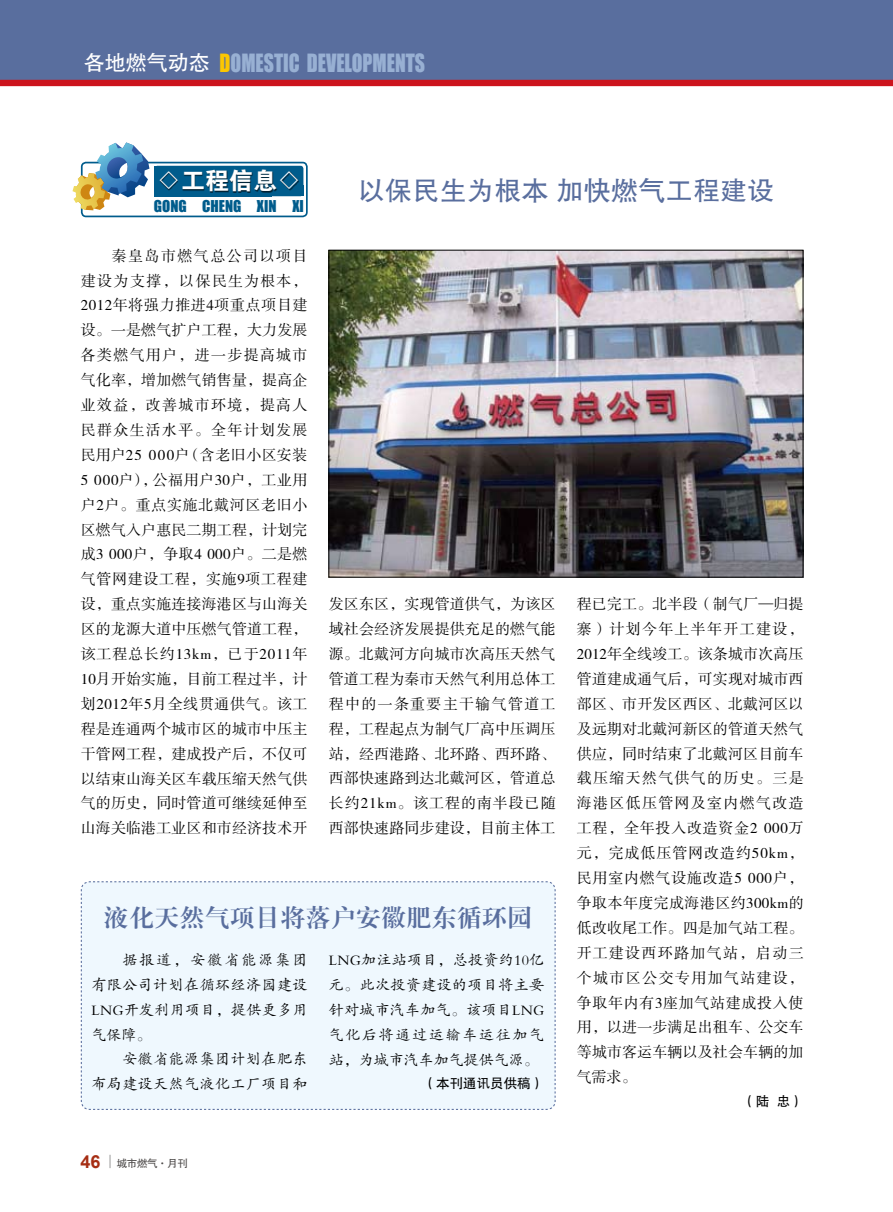
<style>
.page{position:relative;width:893px;height:1212px;background:#fff}
.page>*{position:absolute;margin:0;border:0;box-sizing:border-box;transform-origin:0 0}
.t1{font:27px "FZHTJW GB1 0";letter-spacing:.01em;color:#596e9e}
.t2{font:24px "FZXBSJW GB1 0";letter-spacing:.05em;color:#596e9e}
.t3{font:24px "FZDHTJW GB1 0";color:#fff}
.t4{font:23.1px "Impact";color:#98b0d3;scale:.86 1}
.t5{font:15px/24.9px "FZSSJW GB1 0";letter-spacing:.01em;color:#000;text-align:justify}
.t6{font:15px/24.9px "FZKTJW GB1 0";letter-spacing:.03em;color:#000;text-align:justify}
.t7{font:15px "Impact";color:#005c8c}
.t8{font:13.5px "FZHTJW GB1 0";color:#000}
.t9{font:10.5px "FZHTJW GB1 0";letter-spacing:-.04em;color:#4c4948}
.s1{font-family:"FZHTJW GB1 0";font-size:21px;color:#fff}
.s2{color:#fcc700}
.s3{font-family:"Arial";font-weight:700;font-size:18px;color:#a62e14}
</style>
<div class="page">
<div style="left:0;top:0;width:893px;height:82px;background:#596e9e"></div>
<div style="left:0;top:80px;width:893px;height:6px;background:#cc141d"></div>
<svg style="left:109px;top:1155px;width:2px;height:13px"></svg>
<div style="left:80px;top:881px;width:476px;height:229px;background:#eff8fe"></div>
<div style="left:81px;top:162px;width:227px;height:55px;border:2px solid #005c8c;border-radius:4px"></div>
<div style="left:154px;top:166px;width:149px;height:30px;background:#005c8c;border-radius:3px"></div>
<div style="left:154px;top:186px;width:149px;height:10px;background:#005c8c"></div>
<div style="left:154px;top:166px;width:118px;height:30px;background:#005c8c"></div>
<div style="left:160px;top:170px;width:139px;height:23px;background:#000;opacity:.65"></div>
<svg style="left:72px;top:142px;width:77px;height:68px"></svg>
<img style="left:331px;top:252px;width:470px;height:323px">
<div style="left:329px;top:250px;width:474px;height:327px;border:1px solid #000"></div>
<h3 class="t4" style="left:84px;top:45px;width:398px"><span class="s1">各地燃气动态</span> <span class="s2">D</span>OMESTIC DEVELOPMENTS</h3>
<h2 class="t3" style="left:157px;top:168px;width:145px">◇工程信息◇</h2>
<p class="t7" style="left:154px;top:195px;width:151px">GONG CHENG XIN XI</p>
<p class="t5" style="left:81px;top:244px;width:228px;text-indent:31px">秦皇岛市燃气总公司以项目建设为支撑，以保民生为根本，2012年将强力推进4项重点项目建设。一是燃气扩户工程，大力发展各类燃气用户，进一步提高城市气化率，增加燃气销售量，提高企业效益，改善城市环境，提高人民群众生活水平。全年计划发展民用户25 000户（含老旧小区安装5 000户），公福用户30户，工业用户2户。重点实施北戴河区老旧小区燃气入户惠民二期工程，计划完成3 000户，争取4 000户。二是燃气管网建设工程，实施9项工程建设，重点实施连接海港区与山海关区的龙源大道中压燃气管道工程，该工程总长约13km，已于2011年10月开始实施，目前工程过半，计划2012年5月全线贯通供气。该工程是连通两个城市区的城市中压主干管网工程，建成投产后，不仅可以结束山海关区车载压缩天然气供气的历史，同时管道可继续延伸至山海关临港工业区和市经济技术开</p>
<h1 class="t1" style="left:358px;top:176px;width:418px">以保民生为根本 加快燃气工程建设</h1>
<p class="t5" style="left:329px;top:592px;width:228px">发区东区，实现管道供气，为该区域社会经济发展提供充足的燃气能源。北戴河方向城市次高压天然气管道工程为秦市天然气利用总体工程中的一条重要主干输气管道工程，工程起点为制气厂高中压调压站，经西港路、北环路、西环路、西部快速路到达北戴河区，管道总长约21km。该工程的南半段已随西部快速路同步建设，目前主体工</p>
<p class="t5" style="left:577px;top:592px;width:228px">程已完工。北半段（制气厂—归提寨）计划今年上半年开工建设，2012年全线竣工。该条城市次高压管道建成通气后，可实现对城市西部区、市开发区西区、北戴河区以及远期对北戴河新区的管道天然气供应，同时结束了北戴河区目前车载压缩天然气供气的历史。三是海港区低压管网及室内燃气改造工程，全年投入改造资金2 000万元，完成低压管网改造约50km，民用室内燃气设施改造5 000户，争取本年度完成海港区约300km的低改收尾工作。四是加气站工程。开工建设西环路加气站，启动三个城市区公交专用加气站建设，争取年内有3座加气站建成投入使用，以进一步满足出租车、公交车等城市客运车辆以及社会车辆的加气需求。</p>
<p class="t8" style="left:742px;top:1094px;width:63px">（陆 忠）</p>
<h2 class="t2" style="left:105px;top:904px;width:429px">液化天然气项目将落户安徽肥东循环园</h2>
<p class="t6" style="left:329px;top:948px;width:217px">LNG加注站项目，总投资约10亿元。此次投资建设的项目将主要针对城市汽车加气。该项目LNG气化后将通过运输车运往加气站，为城市汽车加气提供气源。</p>
<p class="t8" style="left:423px;top:1076px;width:123px">（本刊通讯员供稿）</p>
<p class="t6" style="left:91px;top:948px;width:218px;text-indent:31px">据报道，安徽省能源集团有限公司计划在循环经济园建设LNG开发利用项目，提供更多用气保障。</p>
<p class="t6" style="left:91px;top:1047px;width:218px;text-align:right">安徽省能源集团计划在肥东<br>布局建设天然气液化工厂项目和</p>
<p class="t9" style="left:80px;top:1158px;width:109px"><span class="s3">46</span> 城市燃气·月刊</p>
</div>
